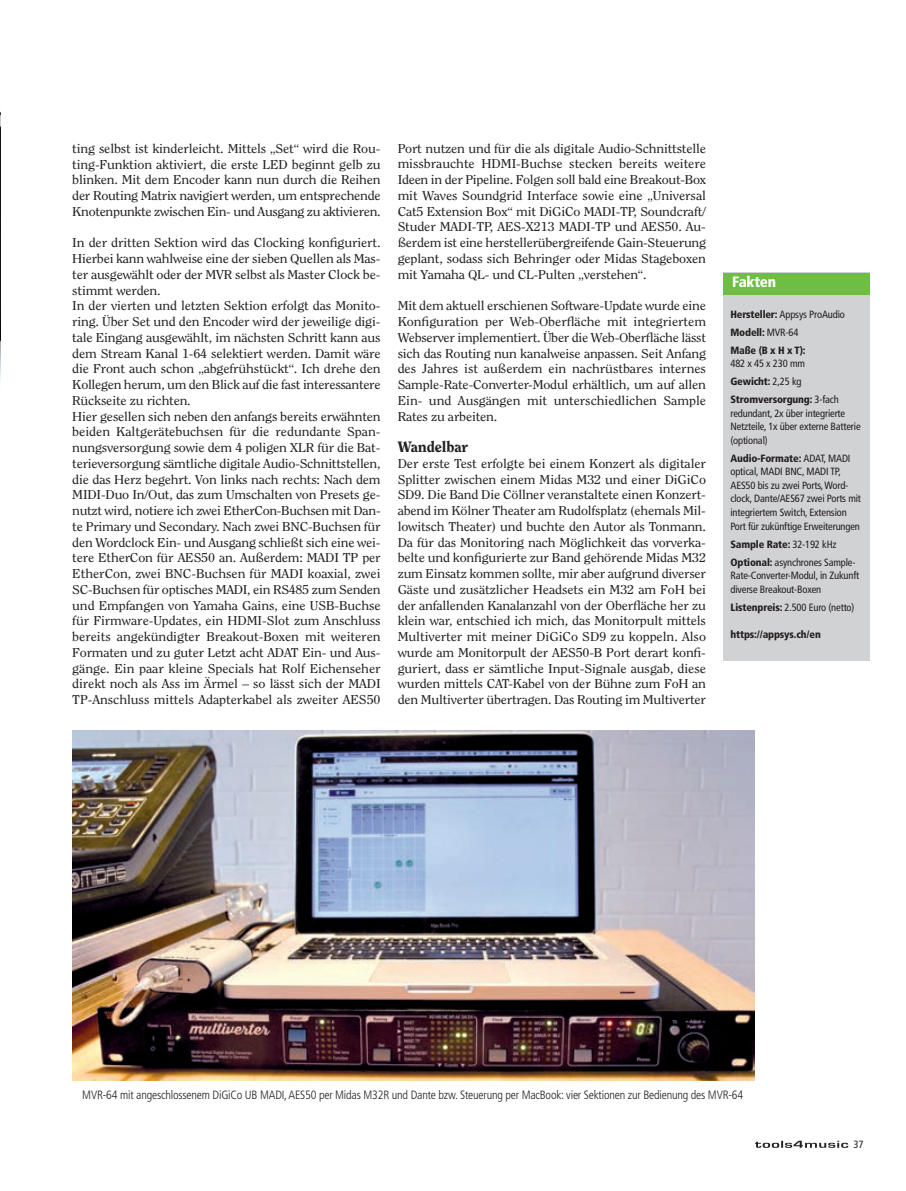
<style>
.page{position:relative;width:906px;height:1191px;background:#fff}
.page>*{position:absolute;margin:0;border:0;box-sizing:border-box;transform-origin:0 0}
.t1{font:800 15px "Clearface Std";letter-spacing:-.015em;color:#231f20;scale:1.1 1}
.t2{font:900 condensed 15px "Frutiger LT Std";letter-spacing:-.015em;color:#fff}
.t3{font:12.75px/15.8px "Clearface Std";letter-spacing:-.015em;color:#231f20;text-align:justify;scale:1.1 1}
.t4{font:300 condensed 12px "Frutiger LT Std";letter-spacing:-.015em;color:#231f20}
.t5{font:condensed 10.5px/13.5px "Frutiger LT Std";letter-spacing:-.015em;color:#231f20}
.t6{font:900 condensed 10.5px/18px "Frutiger LT Std";letter-spacing:-.015em;color:#231f20}
.s1{font-weight:400}
.s2{font-weight:900}
</style>
<div class="page">
<img style="left:0;top:112px;width:1px;height:270px">
<svg style="left:755px;top:1140px;width:93px;height:7px"></svg>
<img style="left:72px;top:730px;width:682px;height:350px">
<div style="left:723px;top:273px;width:147px;height:388px;background:#d1d2d4"></div>
<div style="left:723px;top:273px;width:147px;height:21px;background:#6ebe44"></div>
<p class="t3" style="left:72px;top:141px;width:282px">ting selbst ist kinderleicht. Mittels „Set“ wird die Rou&shy;ting-Funktion aktiviert, die erste LED beginnt gelb zu blinken. Mit dem Encoder kann nun durch die Reihen der Routing Matrix navigiert werden, um entsprechende Knotenpunkte zwischen Ein- und Ausgang zu aktivieren.</p>
<p class="t3" style="left:72px;top:236px;width:282px;text-align:left">In der dritten Sektion wird das Clocking konfiguriert.<br>Hierbei kann wahlweise eine der sieben Quellen als Mas&shy;ter ausgewählt oder der MVR selbst als Master Clock be&shy;stimmt werden.<br>In der vierten und letzten Sektion erfolgt das Monito&shy;ring. Über Set und den Encoder wird der jeweilige digi&shy;tale Eingang ausgewählt, im nächsten Schritt kann aus dem Stream Kanal 1-64 selektiert werden. Damit wäre die Front auch schon „abgefrühstückt“. Ich drehe den Kollegen herum, um den Blick auf die fast interessantere Rückseite zu richten.<br>Hier gesellen sich neben den anfangs bereits erwähnten beiden Kaltgerätebuchsen für die redundante Span&shy;nungsversorgung sowie dem 4 poligen XLR für die Bat&shy;terieversorgung sämtliche digitale Audio-Schnittstellen, die das Herz begehrt. Von links nach rechts: Nach dem MIDI-Duo In/Out, das zum Umschalten von Presets ge&shy;nutzt wird, notiere ich zwei EtherCon-Buchsen mit Dan&shy;te Primary und Secondary. Nach zwei BNC-Buchsen für den Wordclock Ein- und Ausgang schließt sich eine wei&shy;tere EtherCon für AES50 an. Außerdem: MADI TP per EtherCon, zwei BNC-Buchsen für MADI koaxial, zwei SC-Buchsen für optisches MADI, ein RS485 zum Senden und Empfangen von Yamaha Gains, eine USB-Buchse für Firmware-Updates, ein HDMI-Slot zum Anschluss bereits angekündigter Breakout-Boxen mit weiteren Formaten und zu guter Letzt acht ADAT Ein- und Aus&shy;gänge. Ein paar kleine Specials hat Rolf Eichenseher direkt noch als Ass im Ärmel – so lässt sich der MADI TP-Anschluss mittels Adapterkabel als zweiter AES50</p>
<p class="t3" style="left:398px;top:141px;width:282px">Port nutzen und für die als digitale Audio-Schnittstelle missbrauchte HDMI-Buchse stecken bereits weitere Ideen in der Pipeline. Folgen soll bald eine Breakout-Box mit Waves Soundgrid Interface sowie eine „Universal Cat5 Extension Box“ mit DiGiCo MADI-TP, Soundcraft/ Studer MADI-TP, AES-X213 MADI-TP und AES50. Au&shy;ßerdem ist eine herstellerübergreifende Gain-Steuerung geplant, sodass sich Behringer oder Midas Stageboxen mit Yamaha QL- und CL-Pulten „verstehen“.</p>
<p class="t3" style="left:398px;top:299px;width:282px">Mit dem aktuell erschienen Software-Update wurde eine Konfiguration per Web-Oberfläche mit integriertem Webserver implementiert. Über die Web-Oberfläche lässt sich das Routing nun kanalweise anpassen. Seit Anfang des Jahres ist außerdem ein nachrüstbares internes Sample-Rate-Converter-Modul erhältlich, um auf allen Ein- und Ausgängen mit unterschiedlichen Sample Rates zu arbeiten.</p>
<p class="t1" style="left:398px;top:441px;width:65px">Wandelbar</p>
<p class="t3" style="left:398px;top:456px;width:282px">Der erste Test erfolgte bei einem Konzert als digitaler Splitter zwischen einem Midas M32 und einer DiGiCo SD9. Die Band Die Cöllner veranstaltete einen Konzert&shy;abend im Kölner Theater am Rudolfsplatz (ehemals Mil&shy;lowitsch Theater) und buchte den Autor als Tonmann.<br>Da für das Monitoring nach Möglichkeit das vorverka&shy;belte und konfigurierte zur Band gehörende Midas M32 zum Einsatz kommen sollte, mir aber aufgrund diverser Gäste und zusätzlicher Headsets ein M32 am FoH bei der anfallenden Kanalanzahl von der Oberfläche her zu klein war, entschied ich mich, das Monitorpult mittels Multiverter mit meiner DiGiCo SD9 zu koppeln. Also wurde am Monitorpult der AES50-B Port derart konfi&shy;guriert, dass er sämtliche Input-Signale ausgab, diese wurden mittels CAT-Kabel von der Bühne zum FoH an den Multiverter übertragen. Das Routing im Multiverter</p>
<p class="t2" style="left:732px;top:276px;width:46px">Fakten</p>
<p class="t6" style="left:730px;top:306px;width:116px">Hersteller: <span class="s1">Appsys ProAudio<br></span>Modell: <span class="s1">MVR-64<br></span>Maße (B x H x T):</p>
<p class="t5" style="left:730px;top:355px;width:110px;line-height:18px">482 x 45 x 230 mm<br><span class="s2">Gewicht:</span> 2,25 kg<br><span class="s2">Stromversorgung:</span> 3-fach</p>
<p class="t5" style="left:730px;top:407px;width:132px">redundant, 2x über integrierte<br>Netzteile, 1x über externe Batterie (optional)</p>
<p class="t5" style="left:730px;top:452px;width:132px"><span class="s2">Audio-Formate:</span> ADAT, MADI optical, MADI BNC, MADI TP,<br>AES50 bis zu zwei Ports, Word&shy;clock, Dante/AES67 zwei Ports mit integriertem Switch, Extension<br>Port für zukünftige Erweiterungen</p>
<p class="t5" style="left:730px;top:535px;width:127px;line-height:18px"><span class="s2">Sample Rate:</span> 32-192 kHz<br><span class="s2">Optional:</span> asynchrones Sample-</p>
<p class="t5" style="left:730px;top:569px;width:130px">Rate-Converter-Modul, in Zukunft diverse Breakout-Boxen</p>
<p class="t5" style="left:730px;top:601px;width:125px"><span class="s2">Listenpreis:</span> 2.500 Euro (netto)</p>
<p class="t6" style="left:730px;top:625px;width:92px">https://appsys.ch/en</p>
<p class="t4" style="left:82px;top:1090px;width:662px">MVR-64 mit angeschlossenem DiGiCo UB MADI, AES50 per Midas M32R und Dante bzw. Steuerung per MacBook: vier Sektionen zur Bedienung des MVR-64</p>
<p class="t5" style="left:853px;top:1138px;width:12px">37</p>
</div>
